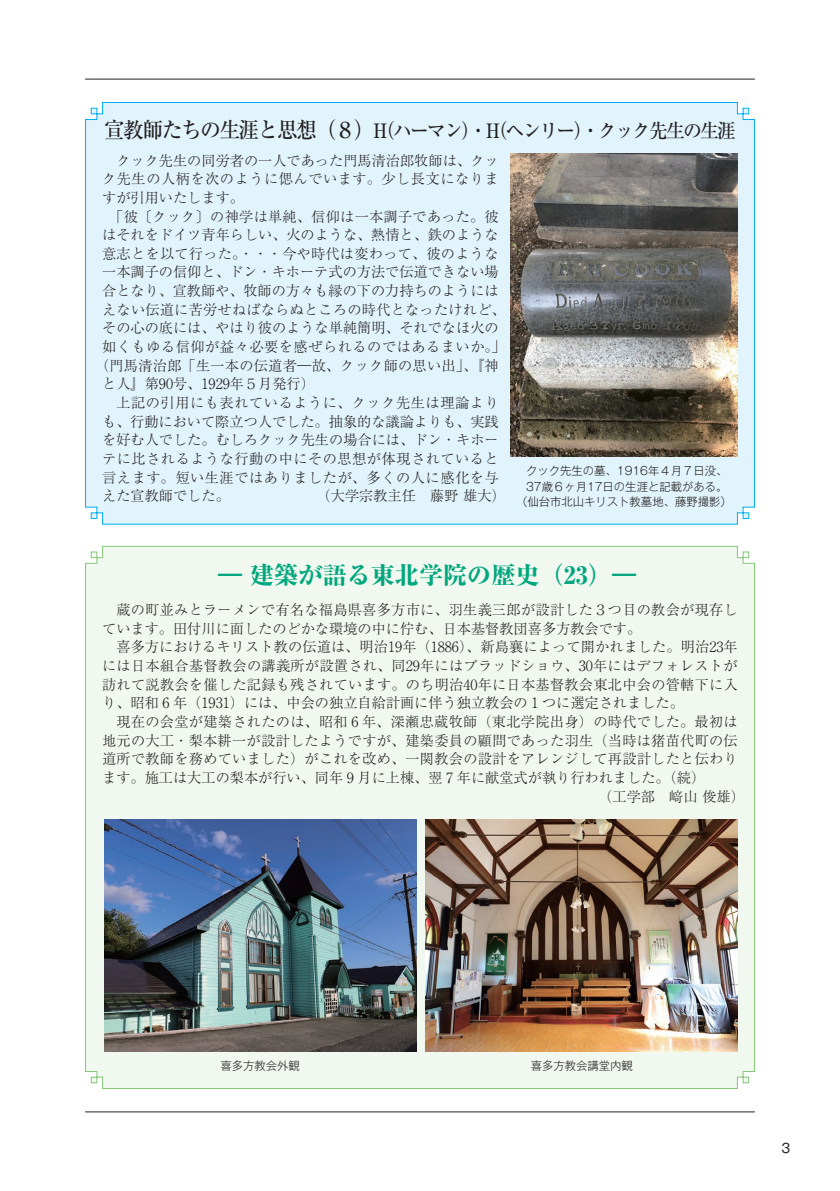
<style>
.page{position:relative;width:840px;height:1191px;background:#fff}
.page>*{position:absolute;margin:0;border:0;box-sizing:border-box;transform-origin:0 0}
.t1{font:800 24px "Ryumin Pr 6 N";color:#00a77e}
.t2{font:500 19.8px "Ryumin Pr 6 N";letter-spacing:-.1em;color:#231f20;scale:.95 1}
.t3{font:300 14.2px/18.6px "Ryumin Pr 6 N";letter-spacing:.02em;color:#231f20}
.t4{font:300 14.2px "Ryumin Pr 6 N";color:#231f20}
.t5{font:300 14.2px "Ryumin Pr 6 N";letter-spacing:.04em;color:#231f20}
.t6{font:12.8px "Gothic MB101 Pr 6";color:#231f20}
.t7{font:300 11.4px/15.6px "Gothic MB101 Pr 6";color:#231f20;text-align:center}
.s1{font-size:22px}
</style>
<div class="page">
<div style="left:85px;top:545px;width:669px;height:544px;background:#f1f8ef"></div>
<div style="left:85px;top:102px;width:669px;height:423px;background:#e1f4fc"></div>
<hr style="left:85px;top:1111px;width:669px;height:1px;background:#231f20">
<hr style="left:85px;top:79px;width:669px;height:1px;background:#231f20">
<img style="left:104px;top:819px;width:312px;height:232px">
<img style="left:425px;top:819px;width:312px;height:232px">
<img style="left:510px;top:153px;width:227px;height:303px">
<h2 class="t2" style="left:104px;top:115px;width:666px"><span class="s1">宣教師たちの生涯と思想（８）</span>H（ハーマン）・H（ヘンリー）・クック先生の生涯</h2>
<p class="t4" style="left:116px;top:149px;width:383px">クック先生の同労者の一人であった門馬清治郎牧師は、クッ</p>
<p class="t5" style="left:102px;top:168px;width:398px">ク先生の人柄を次のように偲んでいます。少し長文になりま</p>
<p class="t4" style="left:102px;top:186px;width:143px">すが引用いたします。</p>
<p class="t3" style="left:109px;top:206px;width:391px">「彼〔クック〕の神学は単純、信仰は一本調子であった。彼</p>
<p class="t4" style="left:102px;top:224px;width:398px">はそれをドイツ青年らしい、火のような、熱情と、鉄のような</p>
<p class="t3" style="left:102px;top:243px;width:397px">意志とを以て行った。・・・今や時代は変わって、彼のような</p>
<p class="t4" style="left:102px;top:261px;width:398px">一本調子の信仰と、ドン・キホーテ式の方法で伝道できない場</p>
<p class="t4" style="left:102px;top:280px;width:398px">合となり、宣教師や、牧師の方々も縁の下の力持ちのようには</p>
<p class="t3" style="left:102px;top:299px;width:405px">えない伝道に苦労せねばならぬところの時代となったけれど、</p>
<p class="t4" style="left:102px;top:317px;width:398px">その心の底には、やはり彼のような単純簡明、それでなほ火の</p>
<p class="t5" style="left:102px;top:335px;width:405px">如くもゆる信仰が益々必要を感ぜられるのではあるまいか。」</p>
<p class="t3" style="left:95px;top:355px;width:405px">（門馬清治郎「生一本の伝道者―故、クック師の思い出」、『神</p>
<p class="t4" style="left:102px;top:373px;width:214px">と人』第90号、1929年５月発行）</p>
<p class="t5" style="left:116px;top:391px;width:384px">上記の引用にも表れているように、クック先生は理論より</p>
<p class="t4" style="left:102px;top:410px;width:398px">も、行動において際立つ人でした。抽象的な議論よりも、実践</p>
<p class="t4" style="left:102px;top:429px;width:398px">を好む人でした。むしろクック先生の場合には、ドン・キホー</p>
<p class="t3" style="left:102px;top:448px;width:398px">テに比されるような行動の中にその思想が体現されていると</p>
<p class="t5" style="left:102px;top:466px;width:398px">言えます。短い生涯ではありましたが、多くの人に感化を与</p>
<p class="t4" style="left:102px;top:485px;width:129px">えた宣教師でした。</p>
<p class="t4" style="left:316px;top:485px;width:190px">（大学宗教主任　藤野雄大）</p>
<p class="t7" style="left:516px;top:462px;width:217px">クック先生の墓、1916年４月７日没、<br>37歳６ヶ月17日の生涯と記載がある。<br>（仙台市北山キリスト教墓地、藤野撮影）</p>
<h1 class="t1" style="left:218px;top:556px;width:419px">― 建築が語る東北学院の歴史（23）―</h1>
<p class="t3" style="left:102px;top:599px;width:636px;text-indent:14px">蔵の町並みとラーメンで有名な福島県喜多方市に、羽生義三郎が設計した３つ目の教会が現存しています。田付川に面したのどかな環境の中に佇む、日本基督教団喜多方教会です。</p>
<p class="t3" style="left:102px;top:637px;width:637px;text-align:justify;text-indent:14px">喜多方におけるキリスト教の伝道は、明治19年（1886）、新島襄によって開かれました。明治23年には日本組合基督教会の講義所が設置され、同29年にはブラッドショウ、30年にはデフォレストが訪れて説教会を催した記録も残されています。のち明治40年に日本基督教会東北中会の管轄下に入り、昭和 6 年（1931）には、中会の独立自給計画に伴う独立教会の 1 つに選定されました。</p>
<p class="t3" style="left:116px;top:711px;width:622px">現在の会堂が建築されたのは、昭和 6 年、深瀬忠蔵牧師（東北学院出身）の時代でした。最初は</p>
<p class="t3" style="left:102px;top:730px;width:636px">地元の大工・梨本耕一が設計したようですが、建築委員の顧問であった羽生（当時は猪苗代町の伝</p>
<p class="t3" style="left:102px;top:748px;width:636px">道所で教師を務めていました）がこれを改め、一関教会の設計をアレンジして再設計したと伝わり</p>
<p class="t4" style="left:102px;top:766px;width:604px">ます。施工は大工の梨本が行い、同年 9 月に上棟、翌 7 年に献堂式が執り行われました。（続）</p>
<p class="t3" style="left:598px;top:786px;width:148px">（工学部　﨑山俊雄）</p>
<p class="t7" style="left:220px;top:1057px;width:81px">喜多方教会外観</p>
<p class="t7" style="left:530px;top:1057px;width:104px">喜多方教会講堂内観</p>
<p class="t6" style="left:781px;top:1137px;width:10px">3</p>
</div>
